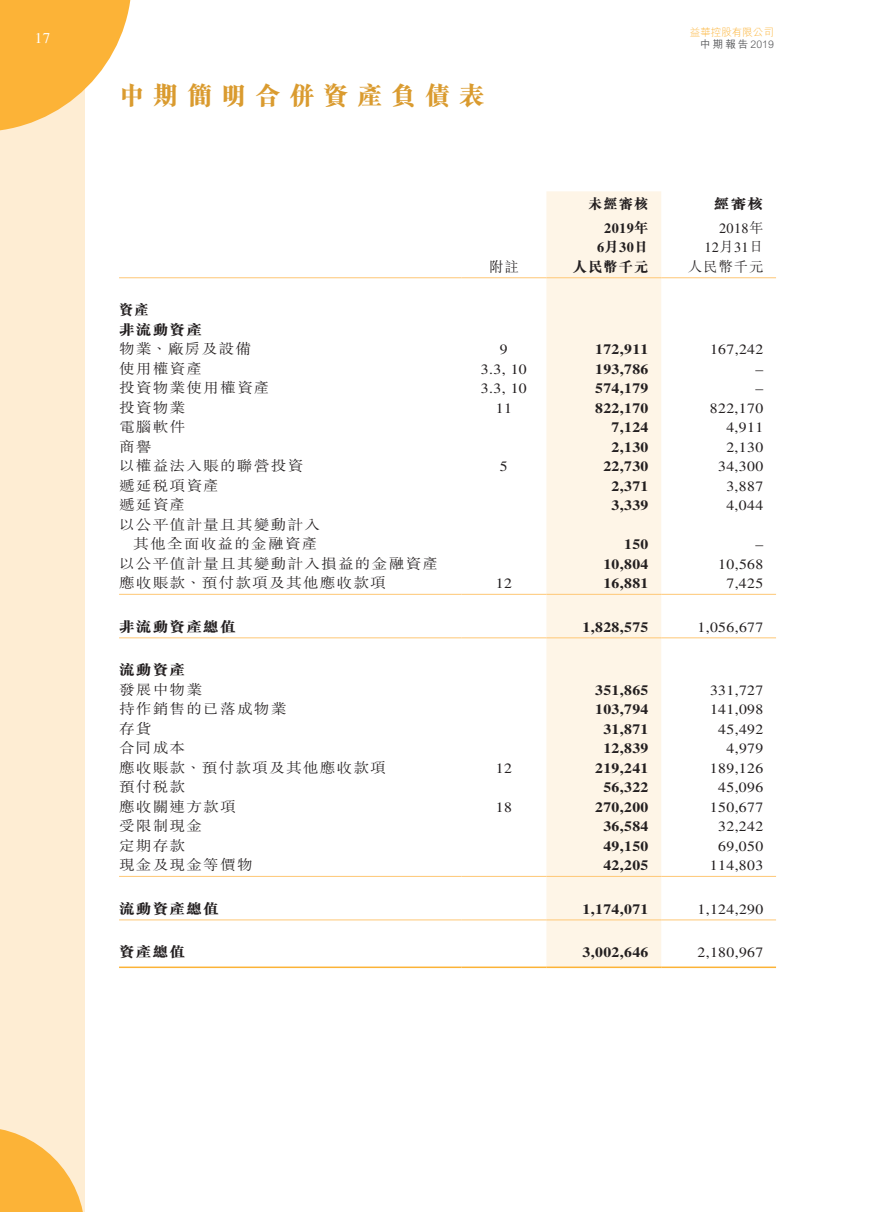
<style>
.page{position:relative;width:893px;height:1212px;background:#fff}
.page>*{position:absolute;margin:0;border:0;box-sizing:border-box;transform-origin:0 0}
.t1{font:800 25.5px "M Sung HK";letter-spacing:.335em;color:#da9b2f}
.t2{font:15px "Times LT Std";color:#fff}
.t3{font:300 14.25px/19.5px "M Sung HK";letter-spacing:.075em;color:#231f20;scale:1.1 1}
.t4{font:14.25px "Times LT Std";letter-spacing:.025em;color:#231f20;scale:1.1 1}
.t5{font:700 14.25px "Times LT Std";letter-spacing:.025em;color:#231f20;scale:1.1 1}
.t6{font:800 14.25px "M Sung HK";letter-spacing:.075em;color:#231f20;scale:1.1 1}
.t7{font:800 14.25px/19.5px "M Sung HK";letter-spacing:.075em;color:#231f20}
.t8{font:14.25px/19.5px "Times LT Std";letter-spacing:.025em;color:#231f20;text-align:right}
.t9{font:700 14.25px/19.5px "Times LT Std";letter-spacing:.025em;color:#231f20;text-align:center}
.t10{font:300 14.25px "M Sung HK";letter-spacing:.075em;color:#231f20}
.t11{font:300 10.5px "M Hei HK";color:#fcb337}
.t12{font:500 10.5px "M Hei HK";color:#57585a}
.s1{font-family:"Arial MT Std";font-weight:300}
.s2{font-family:"M Sung HK";font-weight:800}
.s3{font-family:"M Sung HK";font-weight:300}
</style>
<div class="page">
<div style="left:0;top:0;width:85px;height:1212px;background:#feedd3"></div>
<svg style="left:0;top:0;width:131px;height:131px"></svg>
<svg style="left:0;top:1129px;width:83px;height:83px"></svg>
<div style="left:546px;top:191px;width:115px;height:775px;background:#fef5e7"></div>
<hr style="left:119px;top:277px;width:342px;height:1px;background:#fec775">
<hr style="left:461px;top:277px;width:85px;height:1px;background:#fec775">
<hr style="left:546px;top:277px;width:115px;height:1px;background:#fec775">
<hr style="left:661px;top:277px;width:115px;height:1px;background:#fec775">
<hr style="left:119px;top:594px;width:342px;height:1px;background:#fec775">
<hr style="left:461px;top:594px;width:85px;height:1px;background:#fec775">
<hr style="left:546px;top:594px;width:115px;height:1px;background:#fec775">
<hr style="left:661px;top:594px;width:115px;height:1px;background:#fec775">
<hr style="left:119px;top:637px;width:342px;height:1px;background:#fec775">
<hr style="left:461px;top:637px;width:85px;height:1px;background:#fec775">
<hr style="left:546px;top:637px;width:115px;height:1px;background:#fec775">
<hr style="left:661px;top:637px;width:115px;height:1px;background:#fec775">
<hr style="left:119px;top:876px;width:342px;height:1px;background:#fec775">
<hr style="left:461px;top:876px;width:85px;height:1px;background:#fec775">
<hr style="left:546px;top:876px;width:115px;height:1px;background:#fec775">
<hr style="left:661px;top:876px;width:115px;height:1px;background:#fec775">
<hr style="left:119px;top:919px;width:342px;height:1px;background:#fec775">
<hr style="left:461px;top:919px;width:85px;height:1px;background:#fec775">
<hr style="left:546px;top:919px;width:115px;height:1px;background:#fec775">
<hr style="left:661px;top:919px;width:115px;height:1px;background:#fec775">
<hr style="left:119px;top:966px;width:342px;height:2px;background:#fcb337">
<hr style="left:461px;top:966px;width:85px;height:2px;background:#fcb337">
<hr style="left:546px;top:966px;width:115px;height:2px;background:#fcb337">
<hr style="left:661px;top:966px;width:115px;height:2px;background:#fcb337">
<p class="t2" style="left:35px;top:30px;width:17px">17</p>
<p class="t11" style="left:690px;top:25px;width:85px">益華控股有限公司</p>
<p class="t12" style="left:700px;top:37px;width:75px">中期報告<span class="s1">2019</span></p>
<h1 class="t1" style="left:119px;top:78px;width:367px">中期簡明合併資產負債表</h1>
<p class="t10" style="left:489px;top:257px;width:31px">附註</p>
<p class="t7" style="left:588px;top:193px;width:62px">未經審核</p>
<p class="t9" style="left:597px;top:218px;width:53px">2019<span class="s2">年<br>月</span>6 30<span class="s2">日</span></p>
<p class="t8" style="left:704px;top:218px;width:60px">2018<span class="s3">年<br></span>12<span class="s3">月</span>31<span class="s3">日</span></p>
<p class="t10" style="left:688px;top:257px;width:77px">人民幣千元</p>
<p class="t6" style="left:714px;top:194px;width:46px">經審核</p>
<p class="t7" style="left:573px;top:256px;width:77px">人民幣千元</p>
<p class="t7" style="left:119px;top:300px;width:85px">資產<br>非流動資產</p>
<p class="t3" style="left:119px;top:339px;width:122px">物業、廠房及設備</p>
<p class="t4" style="left:500px;top:341px;width:9px">9</p>
<p class="t5" style="left:595px;top:341px;width:50px">172,911</p>
<p class="t4" style="left:710px;top:341px;width:50px">167,242</p>
<p class="t3" style="left:119px;top:358px;width:77px">使用權資產</p>
<p class="t4" style="left:481px;top:361px;width:43px">3.3, 10</p>
<p class="t5" style="left:595px;top:360px;width:50px">193,786</p>
<p class="t4" style="left:755px;top:361px;width:9px">–</p>
<p class="t3" style="left:119px;top:378px;width:138px">投資物業使用權資產</p>
<p class="t4" style="left:481px;top:380px;width:43px">3.3, 10</p>
<p class="t5" style="left:595px;top:380px;width:50px">574,179</p>
<p class="t4" style="left:755px;top:380px;width:9px">–</p>
<p class="t3" style="left:119px;top:397px;width:62px">投資物業</p>
<p class="t4" style="left:496px;top:400px;width:16px">11</p>
<p class="t5" style="left:595px;top:399px;width:50px">822,170</p>
<p class="t4" style="left:710px;top:400px;width:50px">822,170</p>
<p class="t3" style="left:119px;top:417px;width:62px">電腦軟件</p>
<p class="t5" style="left:612px;top:419px;width:35px">7,124</p>
<p class="t4" style="left:726px;top:419px;width:35px">4,911</p>
<p class="t3" style="left:119px;top:436px;width:31px">商譽</p>
<p class="t5" style="left:612px;top:438px;width:35px">2,130</p>
<p class="t4" style="left:726px;top:439px;width:35px">2,130</p>
<p class="t3" style="left:119px;top:456px;width:169px">以權益法入賬的聯營投資</p>
<p class="t4" style="left:500px;top:458px;width:9px">5</p>
<p class="t5" style="left:603px;top:458px;width:42px">22,730</p>
<p class="t4" style="left:718px;top:458px;width:42px">34,300</p>
<p class="t3" style="left:119px;top:475px;width:92px">遞延稅項資產</p>
<p class="t5" style="left:612px;top:477px;width:35px">2,371</p>
<p class="t4" style="left:726px;top:478px;width:35px">3,887</p>
<p class="t3" style="left:119px;top:495px;width:184px">遞延資產<br>以公平值計量且其變動計入</p>
<p class="t5" style="left:612px;top:497px;width:35px">3,339</p>
<p class="t4" style="left:726px;top:497px;width:35px">4,044</p>
<p class="t3" style="left:133px;top:534px;width:169px">其他全面收益的金融資產</p>
<p class="t5" style="left:624px;top:536px;width:24px">150</p>
<p class="t4" style="left:755px;top:536px;width:9px">–</p>
<p class="t3" style="left:119px;top:553px;width:291px">以公平值計量且其變動計入損益的金融資產</p>
<p class="t5" style="left:603px;top:555px;width:42px">10,804</p>
<p class="t4" style="left:718px;top:556px;width:42px">10,568</p>
<p class="t3" style="left:119px;top:573px;width:244px">應收賬款、預付款項及其他應收款項</p>
<p class="t4" style="left:496px;top:575px;width:16px">12</p>
<p class="t5" style="left:603px;top:575px;width:42px">16,881</p>
<p class="t4" style="left:726px;top:575px;width:35px">7,425</p>
<p class="t6" style="left:119px;top:617px;width:108px">非流動資產總值</p>
<p class="t6" style="left:119px;top:660px;width:62px">流動資產</p>
<p class="t5" style="left:583px;top:618px;width:61px">1,828,575</p>
<p class="t4" style="left:697px;top:619px;width:61px">1,056,677</p>
<p class="t3" style="left:119px;top:679px;width:77px">發展中物業</p>
<p class="t5" style="left:595px;top:681px;width:50px">351,865</p>
<p class="t4" style="left:710px;top:682px;width:50px">331,727</p>
<p class="t3" style="left:119px;top:699px;width:154px">持作銷售的已落成物業</p>
<p class="t5" style="left:595px;top:701px;width:50px">103,794</p>
<p class="t4" style="left:710px;top:702px;width:50px">141,098</p>
<p class="t3" style="left:119px;top:718px;width:31px">存貨</p>
<p class="t5" style="left:603px;top:720px;width:42px">31,871</p>
<p class="t4" style="left:718px;top:721px;width:42px">45,492</p>
<p class="t3" style="left:119px;top:738px;width:62px">合同成本</p>
<p class="t5" style="left:603px;top:740px;width:42px">12,839</p>
<p class="t4" style="left:726px;top:741px;width:35px">4,979</p>
<p class="t3" style="left:119px;top:757px;width:244px">應收賬款、預付款項及其他應收款項</p>
<p class="t4" style="left:496px;top:760px;width:16px">12</p>
<p class="t5" style="left:595px;top:759px;width:50px">219,241</p>
<p class="t4" style="left:710px;top:760px;width:50px">189,126</p>
<p class="t3" style="left:119px;top:777px;width:62px">預付稅款</p>
<p class="t5" style="left:603px;top:779px;width:42px">56,322</p>
<p class="t4" style="left:718px;top:779px;width:42px">45,096</p>
<p class="t3" style="left:119px;top:796px;width:108px">應收關連方款項</p>
<p class="t4" style="left:496px;top:799px;width:16px">18</p>
<p class="t5" style="left:595px;top:798px;width:50px">270,200</p>
<p class="t4" style="left:710px;top:799px;width:50px">150,677</p>
<p class="t3" style="left:119px;top:816px;width:77px">受限制現金</p>
<p class="t5" style="left:603px;top:818px;width:42px">36,584</p>
<p class="t4" style="left:718px;top:818px;width:42px">32,242</p>
<p class="t3" style="left:119px;top:835px;width:62px">定期存款</p>
<p class="t5" style="left:603px;top:837px;width:42px">49,150</p>
<p class="t4" style="left:718px;top:838px;width:42px">69,050</p>
<p class="t3" style="left:119px;top:855px;width:123px">現金及現金等價物</p>
<p class="t5" style="left:603px;top:857px;width:42px">42,205</p>
<p class="t4" style="left:710px;top:857px;width:50px">114,803</p>
<p class="t6" style="left:119px;top:899px;width:92px">流動資產總值</p>
<p class="t5" style="left:583px;top:901px;width:61px">1,174,071</p>
<p class="t4" style="left:697px;top:901px;width:61px">1,124,290</p>
<p class="t6" style="left:119px;top:942px;width:62px">資產總值</p>
<p class="t5" style="left:583px;top:944px;width:61px">3,002,646</p>
<p class="t4" style="left:697px;top:945px;width:61px">2,180,967</p>
</div>
